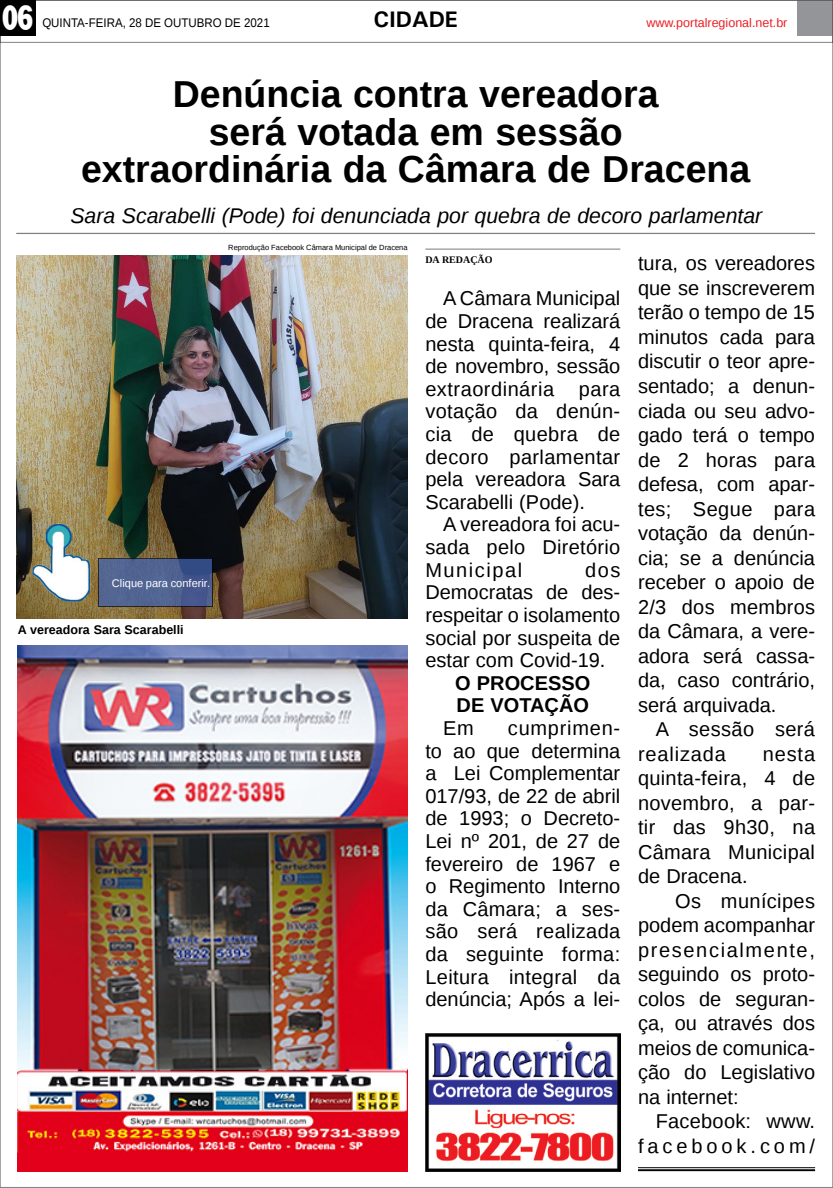
<style>
.page{position:relative;width:833px;height:1188px;background:#fff}
.page>*{position:absolute;margin:0;border:0;box-sizing:border-box;transform-origin:0 0}
.TÍTULO{font:700 37.5px "Liberation Sans";color:#000}
.t1{font:800 36.12px "Rockwell";color:#fff;scale:.7 1}
.TITULO_PG{font:700 22.5px "Univers";color:#000}
.LINHA_FINA{font:italic 21.25px "Liberation Sans";color:#000}
.MATÉRIA{font:20px/24.5px "Liberation Sans";color:#000;text-align:justify}
.MATÉRIA-2{font:20px/24.5px "Liberation Sans";letter-spacing:.105em;color:#000;text-align:right}
.MATÉRIA-3{font:20px/24.5px "Liberation Sans";letter-spacing:.03em;color:#000}
.MATÉRIA-4{font:700 20px/22.6px "Liberation Sans";color:#000}
.DATA_PG{font:12.5px "Liberation Sans";color:#000;scale:.92 1}
.DATA_PG-2{font:12.5px "Liberation Sans";color:#ed1d24}
.LEGENDA{font:700 12.5px "Liberation Sans";color:#000}
.MATÉRIA-5{font:11.12px "Liberation Sans";color:#fff}
.CRÉDITO_NOME{font:700 10px "Liberation Serif";color:#000}
.CRÉDITO_FOTO{font:7.5px "Liberation Sans";color:#000}
</style>
<div class="page">
<div style="left:0;top:0;width:35px;height:35px;background:#000"></div>
<div style="left:797px;top:0;width:36px;height:35px;background:#939598"></div>
<img style="left:18px;top:645px;width:389px;height:525px">
<img style="left:425px;top:1033px;width:195px;height:137px">
<img style="left:16px;top:256px;width:391px;height:362px">
<hr style="left:16px;top:233px;width:799px;height:1px;background:#000">
<img style="left:29px;top:511px;width:69px;height:95px">
<svg style="left:100px;top:560px;width:111px;height:44px;fill:#506390"></svg>
<div style="left:98px;top:558px;width:115px;height:48px;border:1px solid #000"></div>
<hr style="left:425px;top:248px;width:195px;height:2px;background:#939598">
<hr style="left:638px;top:1166px;width:177px;height:1px;background:#000">
<hr style="left:638px;top:1168px;width:177px;height:2px;background:#000">
<p class="t1" style="left:2px;top:-3px;width:48px">06</p>
<p class="DATA_PG" style="left:42px;top:15px;width:249px">QUINTA-FEIRA, 28 DE OUTUBRO DE 2021</p>
<p class="TITULO_PG" style="left:374px;top:6px;width:86px">CIDADE</p>
<p class="DATA_PG-2" style="left:646px;top:15px;width:143px">www.portalregional.net.br</p>
<p class="TÍTULO" style="left:173px;top:69px;width:487px">Denúncia contra vereadora</p>
<p class="TÍTULO" style="left:209px;top:106px;width:415px">será votada em sessão</p>
<p class="TÍTULO" style="left:81px;top:144px;width:671px">extraordinária da Câmara de Dracena</p>
<p class="LINHA_FINA" style="left:70px;top:202px;width:693px">Sara Scarabelli (Pode) foi denunciada por quebra de decoro parlamentar</p>
<p class="CRÉDITO_FOTO" style="left:228px;top:243px;width:181px">Reprodução Facebook Câmara Municipal de Dracena</p>
<p class="MATÉRIA-5" style="left:112px;top:576px;width:100px">Clique para conferir.</p>
<p class="LEGENDA" style="left:18px;top:620px;width:167px">A vereadora Sara Scarabelli</p>
<p class="CRÉDITO_NOME" style="left:425px;top:252px;width:69px">DA REDAÇÃO</p>
<p class="MATÉRIA" style="left:425px;top:288px;width:196px;line-height:22.6px;text-indent:18px">A Câmara Municipal de Dracena realizará nesta quinta-feira, 4 de novembro, sessão extraordinária para votação da denún&shy;cia de quebra de decoro parlamentar pela vereadora Sara Scarabelli (Pode).</p>
<p class="MATÉRIA" style="left:425px;top:514px;width:196px;line-height:22.6px;text-indent:18px">A vereadora foi acu&shy;sada pelo Diretório Municipal</p>
<p class="MATÉRIA" style="left:425px;top:559px;width:196px;line-height:22.6px;text-indent:160px">dos Democratas de des&shy;respeitar o isolamento social por suspeita de estar com Covid-19.</p>
<p class="MATÉRIA-4" style="left:455px;top:671px;width:137px">O PROCESSO<br>DE VOTAÇÃO</p>
<p class="MATÉRIA" style="left:443px;top:716px;width:32px">Em</p>
<p class="MATÉRIA" style="left:425px;top:717px;width:196px;line-height:22.6px;text-indent:83px">cumprimen&shy;to ao que determina a Lei Complementar 017/93, de 22 de abril de 1993; o Decreto-Lei nº 201, de 27 de fevereiro de 1967 e o Regimento Interno da Câmara; a ses&shy;são será realizada da seguinte forma:<br>Leitura integral da denúncia; Após a lei-</p>
<p class="MATÉRIA" style="left:638px;top:252px;width:179px">tura, os vereadores que se inscreverem terão o tempo de 15 minutos cada para discutir o teor apre&shy;sentado; a denun&shy;ciada ou seu advo&shy;gado terá o tempo de 2 horas para defesa, com apar&shy;tes; Segue para votação da denún&shy;cia; se a denúncia receber o apoio de 2/3 dos membros da Câmara, a vere&shy;adora será cassa&shy;da, caso contrário, será arquivada.</p>
<p class="MATÉRIA-3" style="left:638px;top:717px;width:179px;text-indent:18px">A sessão será realizada</p>
<p class="MATÉRIA" style="left:638px;top:742px;width:179px;text-indent:125px">nesta quinta-feira, 4 de novembro, a par&shy;tir das 9h30, na Câmara Municipal de Dracena.</p>
<p class="MATÉRIA" style="left:638px;top:888px;width:179px;text-indent:37px">Os munícipes podem acompanhar presencialmente, seguindo os proto&shy;colos de seguran&shy;ça, ou através dos meios de comunica&shy;ção do Legislativo na internet:</p>
<p class="MATÉRIA-2" style="left:638px;top:1109px;width:179px">Facebook: www. facebook.com/</p>
</div>
